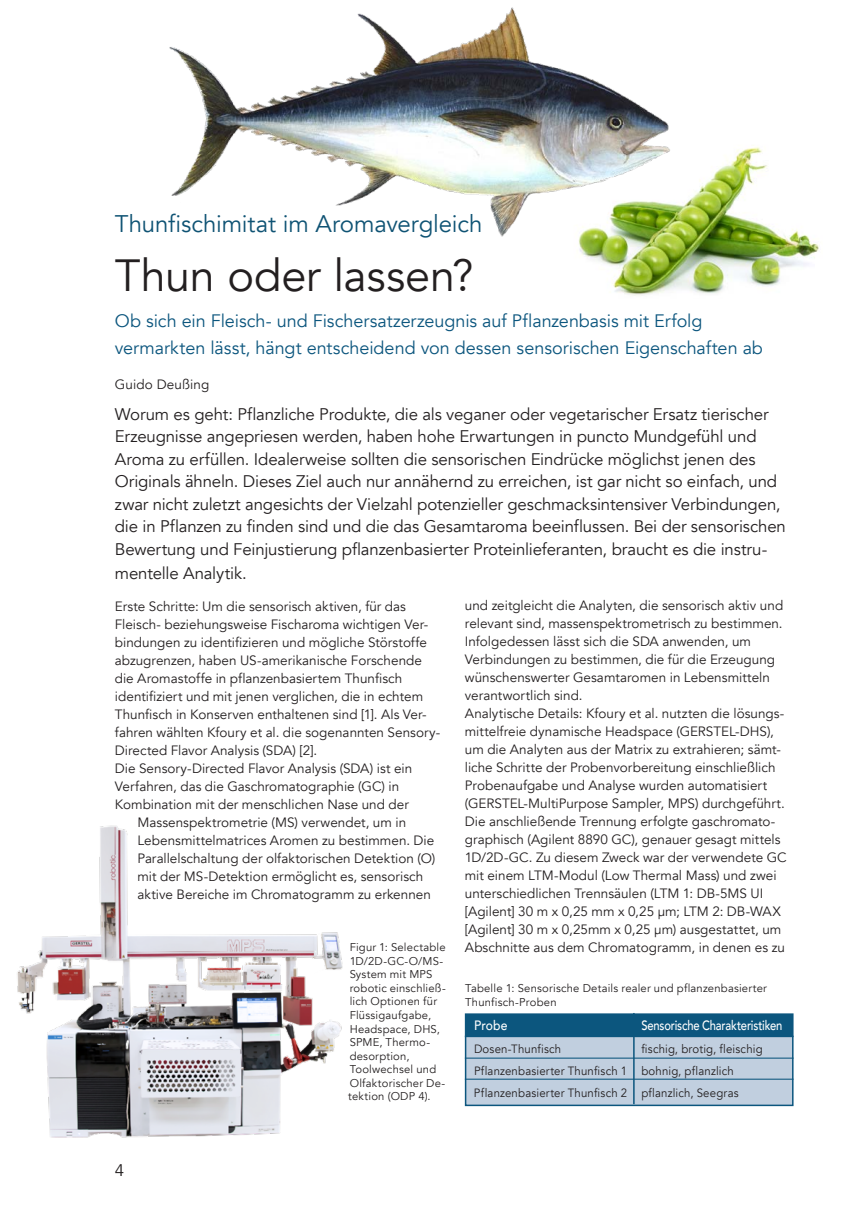
<style>
.page{position:relative;width:851px;height:1221px;background:#fff}
.page>*{position:absolute;margin:0;border:0;box-sizing:border-box;transform-origin:0 0}
.t1{font:45px "Avenir";letter-spacing:-.005em;color:#231f20}
.t2{font:24px "Avenir";letter-spacing:-.005em;color:#0f5374}
.t3{font:18px/27px "Avenir";letter-spacing:-.005em;color:#0c567e}
.t4{font:16.8px/22.6px "Avenir";letter-spacing:-.01em;color:#231f20}
.t5{font:13.5px/18px "Avenir";color:#231f20}
.t6{font:500 13.5px "Avenir";letter-spacing:-.015em;color:#fff;scale:.83 1}
.t7{font:500 13.5px "Avenir";letter-spacing:-.015em;color:#fff;scale:.9 1}
.t8{font:12px/22.2px "Avenir";letter-spacing:.015em;color:#231f20;scale:.95 1}
.t9{font:11.25px/13.5px "Avenir";letter-spacing:.02em;color:#231f20}
</style>
<div class="page">
<img style="left:578px;top:145px;width:241px;height:151px">
<img style="left:169px;top:7px;width:503px;height:233px">
<img style="left:17px;top:825px;width:326px;height:313px">
<div style="left:465px;top:1013px;width:328px;height:93px;background:#c1cfdf;border:2px solid #0c567e"></div>
<div style="left:465px;top:1014px;width:327px;height:21px;background:#0c567e"></div>
<hr style="left:465px;top:1035px;width:328px;height:2px;background:#0c567e">
<hr style="left:465px;top:1057px;width:328px;height:1px;background:#0c567e">
<hr style="left:465px;top:1078px;width:328px;height:1px;background:#0c567e">
<hr style="left:633px;top:1012px;width:1px;height:92px;background:#0c567e">
<h2 class="t2" style="left:115px;top:209px;width:369px">Thunfischimitat im Aromavergleich</h2>
<h1 class="t1" style="left:115px;top:249px;width:360px">Thun oder lassen?</h1>
<h3 class="t3" style="left:115px;top:307px;width:649px">Ob sich ein Fleisch- und Fischersatzerzeugnis auf Pflanzenbasis mit Erfolg vermarkten lässt, hängt entscheidend von dessen sensorischen Eigenschaften ab</h3>
<p class="t5" style="left:115px;top:375px;width:96px">Guido Deußing</p>
<p class="t4" style="left:115px;top:403px;width:672px">Worum es geht: Pflanzliche Produkte, die als veganer oder vegetarischer Ersatz tierischer Erzeugnisse angepriesen werden, haben hohe Erwartungen in puncto Mundgefühl und Aroma zu erfüllen. Idealerweise sollten die sensorischen Eindrücke möglichst jenen des Originals ähneln. Dieses Ziel auch nur annähernd zu erreichen, ist gar nicht so einfach, und zwar nicht zuletzt angesichts der Vielzahl potenzieller geschmacksintensiver Verbindungen, die in Pflanzen zu finden sind und die das Gesamtaroma beeinflussen. Bei der sensorischen Bewertung und Feinjustierung pflanzenbasierter Proteinlieferanten, braucht es die instru&shy;mentelle Analytik.</p>
<p class="t5" style="left:115px;top:598px;width:292px">Erste Schritte: Um die sensorisch aktiven, für das</p>
<p class="t5" style="left:115px;top:615px;width:315px">Fleisch- beziehungsweise Fischaroma wichtigen Ver-</p>
<p class="t5" style="left:115px;top:633px;width:313px">bindungen zu identifizieren und mögliche Störstoffe</p>
<p class="t5" style="left:115px;top:651px;width:308px">abzugrenzen, haben US-amerikanische Forschende</p>
<p class="t5" style="left:115px;top:669px;width:289px">die Aromastoffe in pflanzenbasiertem Thunfisch</p>
<p class="t5" style="left:115px;top:687px;width:310px">identifiziert und mit jenen verglichen, die in echtem</p>
<p class="t5" style="left:115px;top:705px;width:313px">Thunfisch in Konserven enthaltenen sind [1]. Als Ver-</p>
<p class="t5" style="left:115px;top:723px;width:327px">fahren wählten Kfoury et al. die sogenannten Sensory-</p>
<p class="t5" style="left:115px;top:741px;width:204px">Directed Flavor Analysis (SDA) [2].</p>
<p class="t5" style="left:115px;top:759px;width:299px">Die Sensory-Directed Flavor Analysis (SDA) ist ein</p>
<p class="t5" style="left:115px;top:777px;width:286px">Verfahren, das die Gaschromatographie (GC) in</p>
<p class="t5" style="left:115px;top:795px;width:295px">Kombination mit der menschlichen Nase und der</p>
<p class="t5" style="left:137px;top:813px;width:270px">Massenspektrometrie (MS) verwendet, um in</p>
<p class="t5" style="left:137px;top:831px;width:298px">Lebensmittelmatrices Aromen zu bestimmen. Die</p>
<p class="t5" style="left:137px;top:849px;width:299px">Parallelschaltung der olfaktorischen Detektion (O)</p>
<p class="t5" style="left:137px;top:867px;width:287px">mit der MS-Detektion ermöglicht es, sensorisch</p>
<p class="t5" style="left:137px;top:885px;width:295px">aktive Bereiche im Chromatogramm zu erkennen</p>
<p class="t9" style="left:348px;top:941px;width:99px">Figur 1: Selectable<br>1D/2D-GC-O/MS-<br>System mit MPS robotic einschließ&shy;lich Optionen für<br>Flüssigaufgabe,<br>Headspace, DHS,<br>SPME, Thermo&shy;desorption,<br>Toolwechsel und<br>Olfaktorischer De&shy;tektion (ODP 4).</p>
<p class="t5" style="left:465px;top:596px;width:323px">und zeitgleicht die Analyten, die sensorisch aktiv und relevant sind, massenspektrometrisch zu bestimmen.<br>Infolgedessen lässt sich die SDA anwenden, um Verbindungen zu bestimmen, die für die Erzeugung wünschenswerter Gesamtaromen in Lebensmitteln verantwortlich sind.<br>Analytische Details: Kfoury et al. nutzten die lösungs&shy;mittelfreie dynamische Headspace (GERSTEL-DHS), um die Analyten aus der Matrix zu extrahieren; sämt&shy;liche Schritte der Probenvorbereitung einschließlich Probenaufgabe und Analyse wurden automatisiert (GERSTEL-MultiPurpose Sampler, MPS) durchgeführt.<br>Die anschließende Trennung erfolgte gaschromato&shy;graphisch (Agilent 8890 GC), genauer gesagt mittels 1D/2D-GC. Zu diesem Zweck war der verwendete GC mit einem LTM-Modul (Low Thermal Mass) und zwei unterschiedlichen Trennsäulen (LTM 1: DB-5MS UI [Agilent] 30 m x 0,25 mm x 0,25 µm; LTM 2: DB-WAX [Agilent] 30 m x 0,25mm x 0,25 µm) ausgestattet, um Abschnitte aus dem Chromatogramm, in denen es zu</p>
<p class="t9" style="left:465px;top:981px;width:303px">Tabelle 1: Sensorische Details realer und pflanzenbasierter<br>Thunfisch-Proben</p>
<p class="t7" style="left:474px;top:1013px;width:39px">Probe</p>
<p class="t6" style="left:641px;top:1013px;width:171px">Sensorische Charakteristiken</p>
<p class="t8" style="left:474px;top:1037px;width:93px">Dosen-Thunfisch</p>
<p class="t8" style="left:474px;top:1037px;width:305px;text-indent:167px">fischig, brotig, fleischig<br>Pflanzenbasierter Thunfisch 1 bohnig, pflanzlich<br>Pflanzenbasierter Thunfisch 2 pflanzlich, Seegras</p>
<p class="t4" style="left:115px;top:1159px;width:11px">4</p>
</div>
